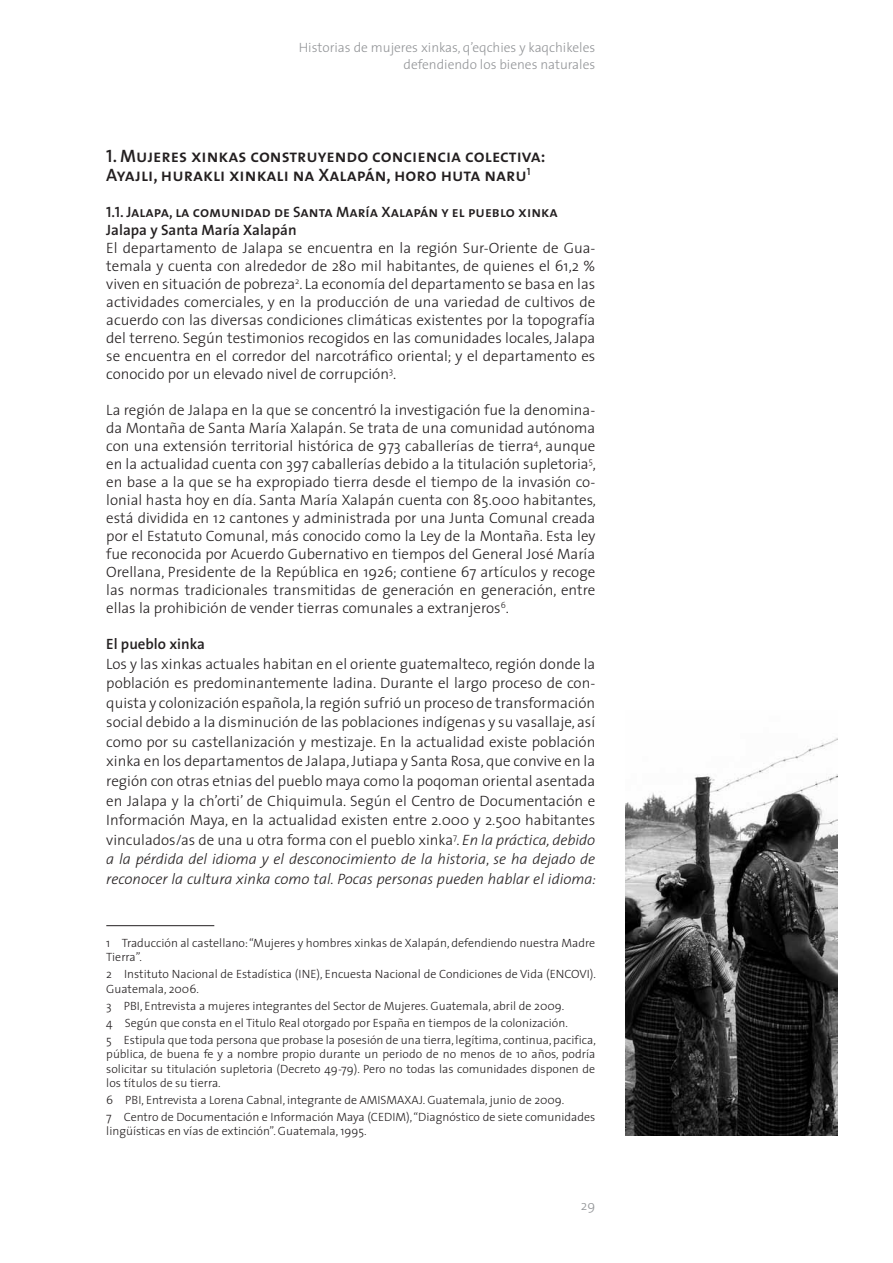
<style>
.page{position:relative;width:893px;height:1263px;background:#fff}
.page>*{position:absolute;margin:0;border:0;box-sizing:border-box;transform-origin:0 0}
.t1{font:18px/19.5px "The Sans Semi Bold Caps";color:#231f20}
.t2{font:300 15px/18px "The Sans";color:#231f20}
.t3{font:300 13.5px/16.5px "The Sans";color:#939598;text-align:right}
.t4{font:300 12px/14.4px "The Sans";color:#231f20}
.s1{font-family:"The Sans Semi Bold Caps";font-weight:400}
.s2{font-weight:600}
.s3{font-style:italic}
</style>
<div class="page">
<hr style="left:106px;top:925px;width:108px;height:1px;background:#231f20">
<img style="left:625px;top:738px;width:213px;height:397px">
<p class="t3" style="left:299px;top:39px;width:298px">Historias de mujeres xinkas, q’eqchies y kaqchikeles defendiendo los bienes naturales</p>
<p class="t1" style="left:106px;top:146px;width:441px">1. Mujeres xinkas construyendo conciencia colectiva:<br>Ayajli, hurakli xinkali na Xalapán, horo huta naru<sup>1</sup></p>
<p class="t2" style="left:106px;top:203px;width:491px"><span class="s1">1.1. Jalapa, la comunidad de Santa María Xalapán y el pueblo xinka </span><span class="s2">Jalapa y Santa María Xalapán<br></span>El departamento de Jalapa se encuentra en la región Sur-Oriente de Gua&shy;temala y cuenta con alrededor de 280 mil habitantes, de quienes el 61,2 % viven en situación de pobreza<sup>2</sup>. La economía del departamento se basa en las actividades comerciales, y en la producción de una variedad de cultivos de acuerdo con las diversas condiciones climáticas existentes por la topografía del terreno. Según testimonios recogidos en las comunidades locales, Jalapa se encuentra en el corredor del narcotráfico oriental; y el departamento es conocido por un elevado nivel de corrupción<sup>3</sup>.</p>
<p class="t2" style="left:106px;top:401px;width:491px;text-align:justify">La región de Jalapa en la que se concentró la investigación fue la denomina&shy;da Montaña de Santa María Xalapán. Se trata de una comunidad autónoma con una extensión territorial histórica de 973 caballerías de tierra<sup>4</sup>, aunque en la actualidad cuenta con 397 caballerías debido a la titulación supletoria<sup>5</sup>, en base a la que se ha expropiado tierra desde el tiempo de la invasión co&shy;lonial hasta hoy en día. Santa María Xalapán cuenta con 85.000 habitantes, está dividida en 12 cantones y administrada por una Junta Comunal creada por el Estatuto Comunal, más conocido como la Ley de la Montaña. Esta ley fue reconocida por Acuerdo Gubernativo en tiempos del General José María Orellana, Presidente de la República en 1926; contiene 67 artículos y recoge las normas tradicionales transmitidas de generación en generación, entre ellas la prohibición de vender tierras comunales a extranjeros<sup>6</sup>.</p>
<p class="t2" style="left:106px;top:634px;width:491px;line-height:19.5px"><span class="s2">El pueblo xinka<br></span>Los y las xinkas actuales habitan en el oriente guatemalteco, región donde la población es predominantemente ladina. Durante el largo proceso de con&shy;quista y colonización española, la región sufrió un proceso de transformación social debido a la disminución de las poblaciones indígenas y su vasallaje, así como por su castellanización y mestizaje. En la actualidad existe población xinka en los departamentos de Jalapa, Jutiapa y Santa Rosa, que convive en la región con otras etnias del pueblo maya como la poqoman oriental asentada en Jalapa y la ch’orti’ de Chiquimula. Según el Centro de Documentación e Información Maya, en la actualidad existen entre 2.000 y 2.500 habitantes vinculados/as de una u otra forma con el pueblo xinka<sup>7</sup>. <span class="s3">En la práctica, debido a la pérdida del idioma y el desconocimiento de la historia</span>, <span class="s3">se ha dejado de reconocer la cultura xinka como tal. Pocas personas pueden hablar el idioma:</span></p>
<p class="t4" style="left:106px;top:935px;width:490px">1 Traducción al castellano: “Mujeres y hombres xinkas de Xalapán, defendiendo nuestra Madre<br>Tierra”.</p>
<p class="t4" style="left:106px;top:967px;width:491px">2 Instituto Nacional de Estadística (INE), Encuesta Nacional de Condiciones de Vida (ENCOVI).<br>Guatemala, 2006.</p>
<p class="t4" style="left:106px;top:997px;width:491px;line-height:17px">3 PBI, Entrevista a mujeres integrantes del Sector de Mujeres. Guatemala, abril de 2009.<br>4 Según que consta en el Titulo Real otorgado por España en tiempos de la colonización.<br>5 Estipula que toda persona que probase la posesión de una tierra, legítima, continua, pacifica,</p>
<p class="t4" style="left:106px;top:1046px;width:491px;text-align:justify">pública, de buena fe y a nombre propio durante un periodo de no menos de 10 años, podría solicitar su titulación supletoria (Decreto 49-79). Pero no todas las comunidades disponen de los títulos de su tierra.</p>
<p class="t4" style="left:106px;top:1091px;width:490px;line-height:17px">6 PBI, Entrevista a Lorena Cabnal, integrante de AMISMAXAJ. Guatemala, junio de 2009.<br>7 Centro de Documentación e Información Maya (CEDIM), “Diagnóstico de siete comunidades</p>
<p class="t4" style="left:106px;top:1124px;width:262px">lingüísticas en vías de extinción”. Guatemala, 1995.</p>
<p class="t3" style="left:581px;top:1196px;width:16px">29</p>
</div>
